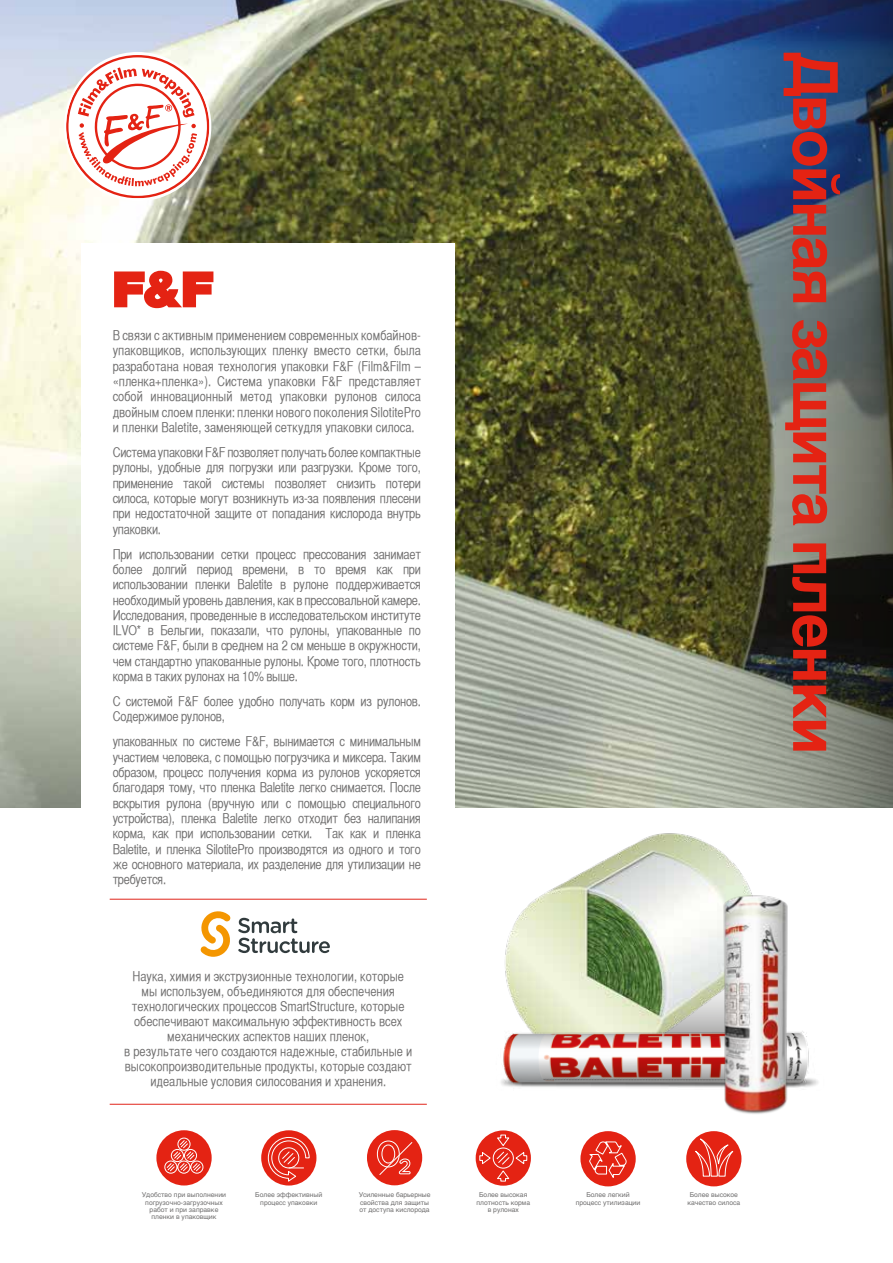
<style>
.page{position:relative;width:893px;height:1263px;background:#fff}
.page>*{position:absolute;margin:0;border:0;box-sizing:border-box;transform-origin:0 0}
.t1{font:700 62.1px "Helvetica Cyr";letter-spacing:-.04em;color:#e42313}
.t2{font:13.5px/15.3px "Helvetica CY";color:#706f6f;text-align:justify}
.t3{font:13.5px/15.3px "Helvetica CY";letter-spacing:-.02em;color:#706f6f}
.t4{font:6.75px/7.4px "Helvetica";color:#706f6f;text-align:center}
</style>
<div class="page">
<img style="left:0;top:0;width:604px;height:808px">
<div style="left:82px;top:243px;width:373px;height:604px;background:#fff"></div>
<img style="left:604px;top:0;width:289px;height:808px">
<svg style="left:66px;top:54px;width:143px;height:145px"></svg>
<div style="left:367px;top:1130px;width:55px;height:55px;background:#e42313;border-radius:50%"></div>
<svg style="left:377px;top:1140px;width:36px;height:35px"></svg>
<div style="left:156px;top:1130px;width:56px;height:55px;background:#e42313;border-radius:50%"></div>
<svg style="left:164px;top:1137px;width:40px;height:37px"></svg>
<div style="left:261px;top:1130px;width:55px;height:55px;background:#e42313;border-radius:50%"></div>
<svg style="left:267px;top:1136px;width:43px;height:47px"></svg>
<div style="left:580px;top:1131px;width:56px;height:55px;background:#e42313;border-radius:50%"></div>
<svg style="left:587px;top:1141px;width:40px;height:46px"></svg>
<div style="left:686px;top:1131px;width:55px;height:55px;background:#e42313;border-radius:50%"></div>
<svg style="left:687px;top:1131px;width:47px;height:56px"></svg>
<svg style="left:476px;top:1130px;width:55px;height:56px"></svg>
<svg style="left:479px;top:1134px;width:49px;height:48px;background:#e84b3e"></svg>
<svg style="left:114px;top:271px;width:99px;height:37px"></svg>
<hr style="left:110px;top:899px;width:317px;height:1px;background:#e1251b">
<hr style="left:110px;top:1104px;width:317px;height:1px;background:#e1251b">
<svg style="left:238px;top:918px;width:92px;height:35px"></svg>
<svg style="left:200px;top:911px;width:31px;height:46px"></svg>
<img style="left:505px;top:833px;width:246px;height:189px">
<img style="left:501px;top:1022px;width:211px;height:66px">
<img style="left:712px;top:890px;width:106px;height:224px">
<p class="t2" style="left:113px;top:328px;width:310px">В связи с активным применением современных комбайнов&shy;упаковщиков, использующих пленку вместо сетки, была разработана новая технология упаковки F&amp;F (Film&amp;Film – «пленка+пленка»). Система упаковки F&amp;F представляет собой инновационный метод упаковки рулонов силоса двойным слоем пленки: пленки нового поколения SilotitePro и пленки Baletite, заменяющей сеткудля упаковки силоса.</p>
<p class="t2" style="left:113px;top:445px;width:310px">Система упаковки F&amp;F позволяет получать более компактные рулоны, удобные для погрузки или разгрузки. Кроме того, применение такой системы позволяет снизить потери силоса, которые могут возникнуть из-за появления плесени при недостаточной защите от попадания кислорода внутрь упаковки.</p>
<p class="t2" style="left:113px;top:546px;width:310px">При использовании сетки процесс прессования занимает более долгий период времени, в то время как при использовании пленки Baletite в рулоне поддерживается необходимый уровень давления, как в прессовальной камере.<br>Исследования, проведенные в исследовательском институте ILVO* в Бельгии, показали, что рулоны, упакованные по системе F&amp;F, были в среднем на 2 см меньше в окружности, чем стандартно упакованные рулоны. Кроме того, плотность корма в таких рулонах на 10% выше.</p>
<p class="t3" style="left:113px;top:694px;width:310px">С системой F&amp;F более удобно получать корм из рулонов.<br>Содержимое рулонов,</p>
<p class="t2" style="left:113px;top:734px;width:310px">упакованных по системе F&amp;F, вынимается с минимальным участием человека, с помощью погрузчика и миксера. Таким образом, процесс получения корма из рулонов ускоряется благодаря тому, что пленка Baletite легко снимается. После вскрытия рулона (вручную или с помощью специального устройства), пленка Baletite легко отходит без налипания корма, как при использовании сетки. Так как и пленка Baletite, и пленка SilotitePro производятся из одного и того же основного материала, их разделение для утилизации не требуется.</p>
<p class="t2" style="left:124px;top:969px;width:290px;text-align:center">Наука, химия и экструзионные технологии, которые мы используем, объединяются для обеспечения технологических процессов SmartStructure, которые обеспечивают максимальную эффективность всех механических аспектов наших пленок,<br>в результате чего создаются надежные, стабильные и высокопроизводительные продукты, которые создают идеальные условия силосования и хранения.</p>
<p class="t4" style="left:255px;top:1191px;width:69px">Более эффективный процесс упаковки</p>
<p class="t4" style="left:359px;top:1191px;width:73px;text-align:left">Усиленные барьерные свойства для защиты от доступа кислорода</p>
<p class="t4" style="left:142px;top:1191px;width:86px">Удобство при выполнении погрузочно-загрузочных работ и при заправке пленки в упаковщик</p>
<p class="t4" style="left:476px;top:1191px;width:55px">Более высокая плотность корма в рулонах</p>
<p class="t4" style="left:576px;top:1191px;width:66px">Более легкий процесс утилизации</p>
<p class="t4" style="left:687px;top:1191px;width:54px">Более высокое качество силоса</p>
<h1 class="t1" style="left:850px;top:52px;width:704px;rotate:90deg">Двойная защита пленки</h1>
</div>
